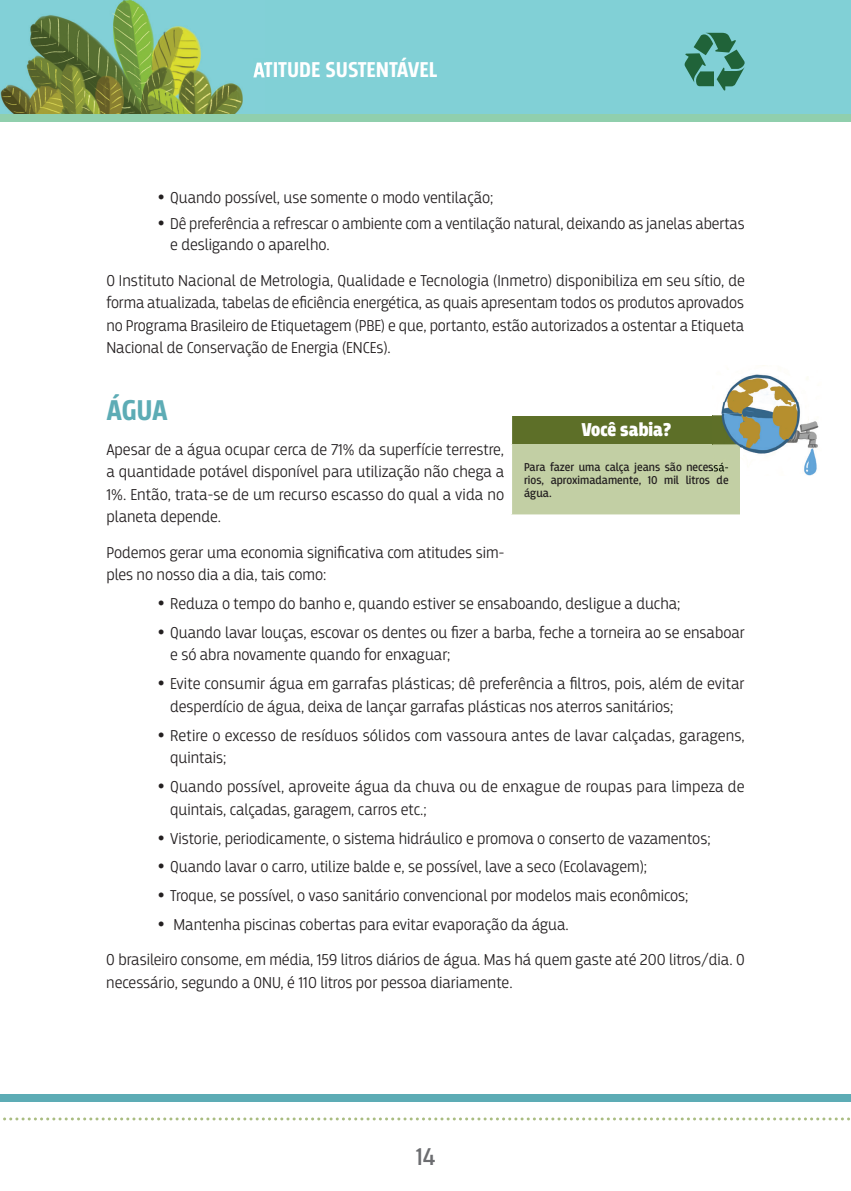
<style>
.page{position:relative;width:851px;height:1191px;background:#fff}
.page>*{position:absolute;margin:0;border:0;box-sizing:border-box;transform-origin:0 0}
.t1{font:700 30px "Breakers";color:#5dacb5}
.t2{font:25.5px "Breakers";color:#6c6d70}
.t3{font:700 22.5px "Breakers";color:#fff}
.t4{font:900 19.5px "Breakers";color:#fff}
.t5{font:300 16.5px/22.5px "Breakers";color:#231f20}
.t6{font:12px/12.6px "Breakers";color:#231f20;text-align:justify}
</style>
<div class="page">
<div style="left:0;top:0;width:850px;height:118px;background:#81d0d6"></div>
<div style="left:0;top:1094px;width:850px;height:8px;background:#5dacb5"></div>
<div style="left:0;top:114px;width:850px;height:7px;background:#90cfad"></div>
<svg style="left:3px;top:1117px;width:847px;height:3px"></svg>
<img style="left:0;top:0;width:243px;height:114px">
<img style="left:253px;top:62px;width:12px;height:16px">
<svg style="left:684px;top:33px;width:60px;height:58px"></svg>
<div style="left:511px;top:414px;width:230px;height:30px;background:#5d6f28"></div>
<div style="left:511px;top:444px;width:230px;height:71px;background:#c2cfa4"></div>
<hr style="left:510px;top:414px;width:232px;height:1px;background:#fff">
<hr style="left:510px;top:415px;width:2px;height:29px;background:#fff">
<hr style="left:510px;top:444px;width:2px;height:70px;background:#fff">
<hr style="left:740px;top:444px;width:2px;height:70px;background:#fff">
<hr style="left:510px;top:514px;width:232px;height:2px;background:#fff">
<img style="left:721px;top:365px;width:98px;height:74px">
<img style="left:742px;top:439px;width:76px;height:37px">
<img style="left:712px;top:414px;width:30px;height:54px">
<img style="left:712px;top:462px;width:16px;height:10px">
<h3 class="t3" style="left:253px;top:57px;width:186px">ATITUDE SUSTENTÁVEL</h3>
<p class="t5" style="left:157px;top:186px;width:337px">• Quando possível, use somente o modo ventilação;</p>
<p class="t5" style="left:170px;top:213px;width:576px;line-height:21.6px;text-indent:-13px">• Dê preferência a refrescar o ambiente com a ventilação natural, deixando as janelas abertas e desligando o aparelho.</p>
<p class="t5" style="left:106px;top:269px;width:640px;text-align:justify">O Instituto Nacional de Metrologia, Qualidade e Tecnologia (Inmetro) disponibiliza em seu sítio, de forma atualizada, tabelas de eficiência energética, as quais apresentam todos os produtos aprovados no Programa Brasileiro de Etiquetagem (PBE) e que, portanto, estão autorizados a ostentar a Etiqueta Nacional de Conservação de Energia (ENCEs).</p>
<h1 class="t1" style="left:106px;top:392px;width:63px">ÁGUA</h1>
<p class="t5" style="left:106px;top:438px;width:399px;text-align:justify">Apesar de a água ocupar cerca de 71% da superfície terrestre, a quantidade potável disponível para utilização não chega a 1%. Então, trata-se de um recurso escasso do qual a vida no planeta depende.</p>
<p class="t5" style="left:106px;top:541px;width:399px">Podemos gerar uma economia significativa com atitudes sim&shy;ples no nosso dia a dia, tais como:</p>
<p class="t5" style="left:157px;top:592px;width:524px">• Reduza o tempo do banho e, quando estiver se ensaboando, desligue a ducha;</p>
<p class="t5" style="left:170px;top:621px;width:576px;text-indent:-13px">• Quando lavar louças, escovar os dentes ou fizer a barba, feche a torneira ao se ensaboar e só abra novamente quando for enxaguar;</p>
<p class="t5" style="left:170px;top:672px;width:576px;text-indent:-13px">• Evite consumir água em garrafas plásticas; dê preferência a filtros, pois, além de evitar desperdício de água, deixa de lançar garrafas plásticas nos aterros sanitários;</p>
<p class="t5" style="left:170px;top:724px;width:576px;text-indent:-13px">• Retire o excesso de resíduos sólidos com vassoura antes de lavar calçadas, garagens, quintais;</p>
<p class="t5" style="left:170px;top:775px;width:576px;text-indent:-13px">• Quando possível, aproveite água da chuva ou de enxague de roupas para limpeza de quintais, calçadas, garagem, carros etc.;</p>
<p class="t5" style="left:157px;top:827px;width:554px">• Vistorie, periodicamente, o sistema hidráulico e promova o conserto de vazamentos;</p>
<p class="t5" style="left:157px;top:855px;width:491px">• Quando lavar o carro, utilize balde e, se possível, lave a seco (Ecolavagem);</p>
<p class="t5" style="left:157px;top:884px;width:532px">• Troque, se possível, o vaso sanitário convencional por modelos mais econômicos;</p>
<p class="t5" style="left:106px;top:907px;width:639px;line-height:35.2px;text-indent:51px">• Mantenha piscinas cobertas para evitar evaporação da água.<br>O brasileiro consome, em média, 159 litros diários de água. Mas há quem gaste até 200 litros/dia. O</p>
<p class="t5" style="left:106px;top:971px;width:408px">necessário, segundo a ONU, é 110 litros por pessoa diariamente.</p>
<p class="t4" style="left:581px;top:418px;width:92px">Você sabia?</p>
<p class="t6" style="left:524px;top:461px;width:206px">Para fazer uma calça jeans são necessá&shy;rios, aproximadamente, 10 mil litros de água.</p>
<h2 class="t2" style="left:415px;top:1141px;width:21px">14</h2>
</div>
